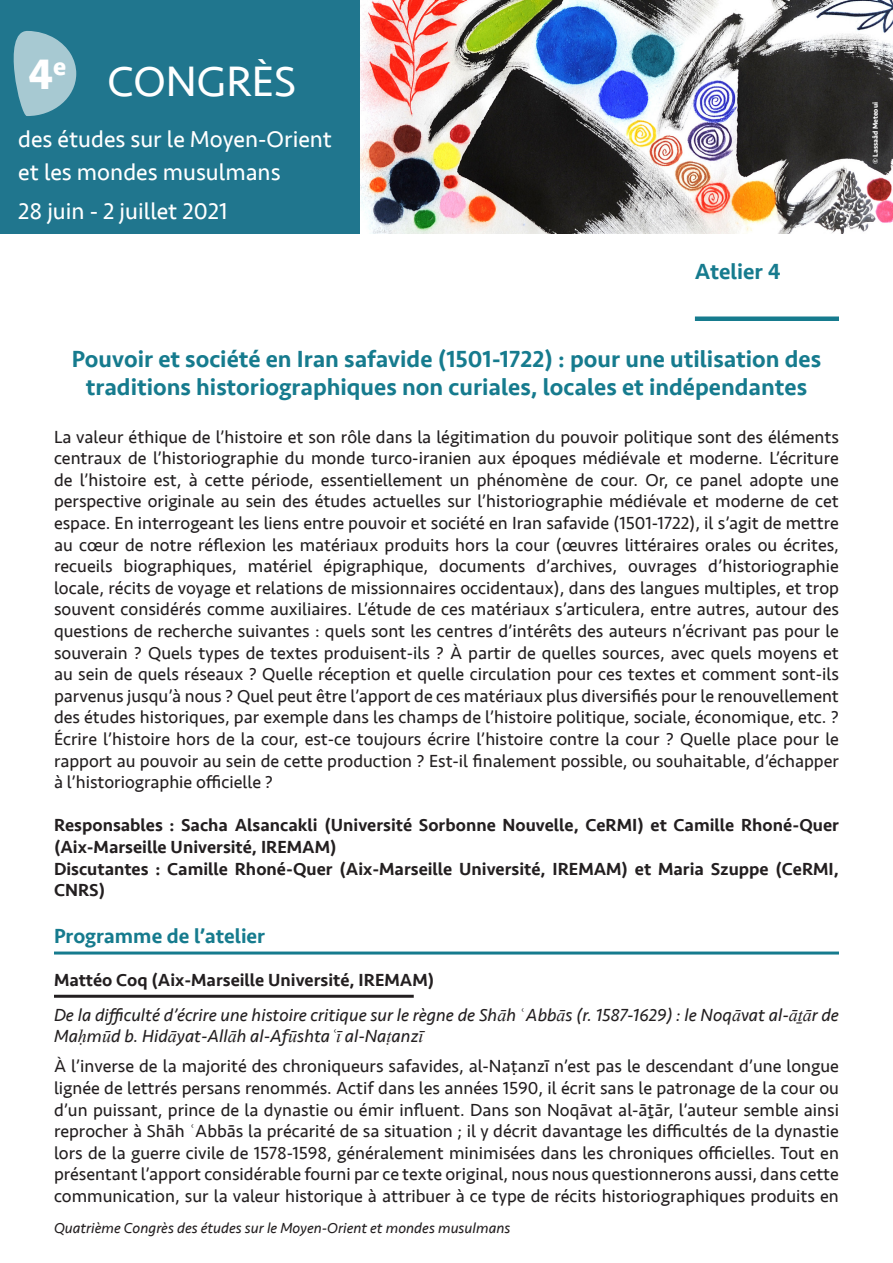
<style>
.page{position:relative;width:893px;height:1263px;background:#fff}
.page>*{position:absolute;margin:0;border:0;box-sizing:border-box;transform-origin:0 0}
.t1{font:43.8px "Seravek";color:#fff}
.t2{font:700 43.8px "Seravek";color:#fff}
.Titre_principal{font:500 24px/28.8px "Seravek";color:#167b8e;text-align:center}
.t3{font:23.7px/32.8px "Seravek";color:#fff}
.Atelier{font:500 22.5px "Seravek";color:#167b8e}
.Programme{font:500 21px "Seravek";color:#167b8e}
.Texte{font:18px/21.6px "Seravek";color:#231f20;text-align:justify}
.Responsable_Discutan{font:500 18px/21.6px "Seravek";color:#231f20}
.Titre_communication{font:italic 18px/21.6px "Seravek";color:#231f20}
.Intervenants{font:500 18px "Seravek";color:#231f20}
.t4{font:italic 15px "Seravek";color:#231f20}
.t5{font:700 7.35px "Seravek";color:#fff}
.s1{font-family:"Times New Roman"}
.s2{font-family:"Times New Roman";font-style:normal}
</style>
<div class="page">
<img style="left:360px;top:0;width:533px;height:234px">
<div style="left:0;top:0;width:360px;height:234px;background:#20768e"></div>
<svg style="left:13px;top:31px;width:63px;height:85px"></svg>
<div style="left:695px;top:316px;width:144px;height:5px;background:#167b8e"></div>
<hr style="left:54px;top:951px;width:785px;height:3px;background:#167b8e">
<hr style="left:54px;top:995px;width:360px;height:3px;background:#231f20">
<h1 class="t1" style="left:108px;top:48px;width:190px">CONGRÈS</h1>
<h3 class="t3" style="left:18px;top:123px;width:315px">des études sur le Moyen-Orient et les mondes musulmans</h3>
<h3 class="t3" style="left:18px;top:195px;width:211px">28 juin - 2 juillet 2021</h3>
<h1 class="t2" style="left:28px;top:39px;width:40px">4<sup>e</sup></h1>
<p class="Atelier" style="left:695px;top:257px;width:87px">Atelier 4</p>
<p class="Titre_principal" style="left:72px;top:344px;width:751px">Pouvoir et société en Iran safavide (1501-1722) : pour une utilisation des traditions historiographiques non curiales, locales et indépendantes</p>
<p class="Texte" style="left:54px;top:426px;width:786px">La valeur éthique de l’histoire et son rôle dans la légitimation du pouvoir politique sont des éléments centraux de l’historiographie du monde turco-iranien aux époques médiévale et moderne. L’écriture de l’histoire est, à cette période, essentiellement un phénomène de cour. Or, ce panel adopte une perspective originale au sein des études actuelles sur l’historiographie médiévale et moderne de cet espace. En interrogeant les liens entre pouvoir et société en Iran safavide (1501-1722), il s’agit de mettre au cœur de notre réflexion les matériaux produits hors la cour (œuvres littéraires orales ou écrites, recueils biographiques, matériel épigraphique, documents d’archives, ouvrages d’historiographie locale, récits de voyage et relations de missionnaires occidentaux), dans des langues multiples, et trop souvent considérés comme auxiliaires. L’étude de ces matériaux s’articulera, entre autres, autour des questions de recherche suivantes : quels sont les centres d’intérêts des auteurs n’écrivant pas pour le souverain ? Quels types de textes produisent-ils ? À partir de quelles sources, avec quels moyens et au sein de quels réseaux ? Quelle réception et quelle circulation pour ces textes et comment sont-ils parvenus jusqu’à nous ? Quel peut être l’apport de ces matériaux plus diversifiés pour le renouvellement des études historiques, par exemple dans les champs de l’histoire politique, sociale, économique, etc. ?<br>Écrire l’histoire hors de la cour, est-ce toujours écrire l’histoire contre la cour ? Quelle place pour le rapport au pouvoir au sein de cette production ? Est-il finalement possible, ou souhaitable, d’échapper à l’historiographie officielle ?</p>
<p class="Responsable_Discutan" style="left:54px;top:815px;width:786px">Responsables : Sacha Alsancakli (Université Sorbonne Nouvelle, CeRMI) et Camille Rhoné-Quer (Aix-Marseille Université, IREMAM)</p>
<p class="Responsable_Discutan" style="left:54px;top:858px;width:786px">Discutantes : Camille Rhoné-Quer (Aix-Marseille Université, IREMAM) et Maria Szuppe (CeRMI,<br>CNRS)</p>
<p class="Programme" style="left:54px;top:923px;width:213px">Programme de l’atelier</p>
<p class="Intervenants" style="left:54px;top:969px;width:382px">Mattéo Coq (Aix-Marseille Université, IREMAM)</p>
<p class="Titre_communication" style="left:54px;top:1003px;width:786px">De la difficulté d’écrire une histoire critique sur le règne de Sh<span class="s1">ā</span>h <span class="s2">ʿ</span>Abb<span class="s1">ā</span>s (r. 1587-1629) : le Noq<span class="s1">ā</span>vat al-<span class="s1">āṯā</span>r de<br>Ma<span class="s1">ḥ</span>m<span class="s1">ū</span>d b. Hid<span class="s1">ā</span>yat-All<span class="s1">ā</span>h al-Af<span class="s1">ū</span>shta<span class="s1">ʿī</span> al-Na<span class="s1">ṭ</span>anz<span class="s1">ī</span></p>
<p class="Texte" style="left:54px;top:1055px;width:787px">À l’inverse de la majorité des chroniqueurs safavides, al-Naṭanzī n’est pas le descendant d’une longue lignée de lettrés persans renommés. Actif dans les années 1590, il écrit sans le patronage de la cour ou d’un puissant, prince de la dynastie ou émir influent. Dans son Noqāvat al-āṯār, l’auteur semble ainsi reprocher à Shāh <span class="s1">ʿ</span>Abbās la précarité de sa situation ; il y décrit davantage les difficultés de la dynastie lors de la guerre civile de 1578-1598, généralement minimisées dans les chroniques officielles. Tout en présentant l’apport considérable fourni par ce texte original, nous nous questionnerons aussi, dans cette communication, sur la valeur historique à attribuer à ce type de récits historiographiques produits en</p>
<p class="t4" style="left:54px;top:1216px;width:458px">Quatrième Congrès des études sur le Moyen-Orient et mondes musulmans</p>
<p class="t5" style="left:869px;top:164px;width:64px;rotate:-90deg">© Lassaâd Meteoui</p>
</div>
